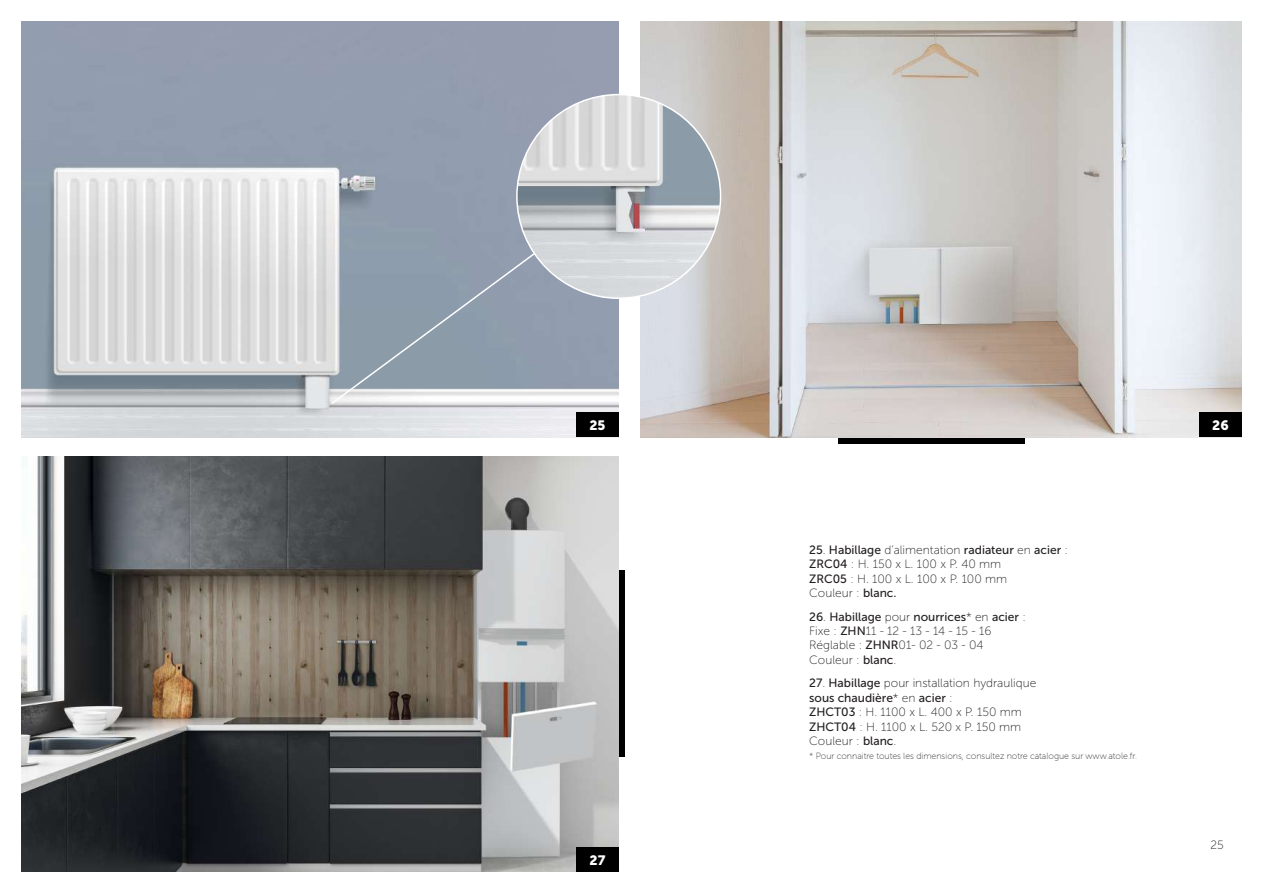
<style>
.page{position:relative;width:1263px;height:893px;background:#fff}
.page>*{position:absolute;margin:0;border:0;box-sizing:border-box;transform-origin:0 0}
.t1{font:13.5px "Museo Sans 900";color:#fff}
.t2{font:12px/14.4px "Museo Sans 100";color:#231f20}
.t3{font:12px "Museo Sans 500";color:#231f20}
.t4{font:9px "Museo Sans Rounded 100";color:#44403f}
.s1{font-family:"Museo Sans 100"}
.s2{font-family:"Museo Sans 500"}
</style>
<div class="page">
<div style="left:838px;top:437px;width:186px;height:7px;background:#000"></div>
<div style="left:618px;top:570px;width:7px;height:186px;background:#000"></div>
<img style="left:21px;top:457px;width:598px;height:415px">
<img style="left:640px;top:21px;width:602px;height:416px">
<img style="left:21px;top:21px;width:598px;height:416px">
<div style="left:576px;top:413px;width:43px;height:24px;background:#000"></div>
<div style="left:1199px;top:413px;width:43px;height:24px;background:#000"></div>
<svg style="left:330px;top:228px;width:238px;height:178px;background:#9aa6b4"></svg>
<div style="left:576px;top:847px;width:43px;height:25px;background:#000"></div>
<img style="left:517px;top:95px;width:203px;height:203px;border-radius:102px">
<p class="t1" style="left:589px;top:417px;width:17px">25</p>
<p class="t1" style="left:590px;top:852px;width:17px">27</p>
<p class="t3" style="left:809px;top:543px;width:260px">25<span class="s1">.</span> Habillage <span class="s1">d’alimentation</span> radiateur <span class="s1">en</span> acier <span class="s1">:</span></p>
<p class="t2" style="left:809px;top:557px;width:200px"><span class="s2">ZRC04</span> : H. 150 x L. 100 x P. 40 mm<br><span class="s2">ZRC05</span> : H. 100 x L. 100 x P. 100 mm<br>Couleur : <span class="s2">blanc.</span></p>
<p class="t3" style="left:809px;top:610px;width:218px">26<span class="s1">.</span> Habillage <span class="s1">pour</span> nourrices<span class="s1">* en</span> acier <span class="s1">:</span></p>
<p class="t2" style="left:809px;top:624px;width:184px">Fixe : <span class="s2">ZHN</span>11 - 12 - 13 - 14 - 15 - 16<br>Réglable : <span class="s2">ZHNR</span>01- 02 - 03 - 04<br>Couleur : <span class="s2">blanc</span>.</p>
<p class="t2" style="left:809px;top:676px;width:229px"><span class="s2">27</span>. <span class="s2">Habillage</span> pour installation hydraulique</p>
<p class="t3" style="left:809px;top:691px;width:145px">sous chaudière<span class="s1">* en</span> acier <span class="s1">:</span></p>
<p class="t2" style="left:809px;top:705px;width:214px;text-align:justify"><span class="s2">ZHCT03</span> : H. 1100 x L. 400 x P. 150 mm <span class="s2">ZHCT04</span> : H. 1100 x L. 520 x P. 150 mm Couleur : <span class="s2">blanc</span>.</p>
<p class="t4" style="left:809px;top:751px;width:329px">* Pour connaitre toutes les dimensions, consultez notre catalogue sur www.atole.fr.</p>
<p class="t1" style="left:1212px;top:417px;width:18px">26</p>
<p class="t2" style="left:1210px;top:838px;width:15px">25</p>
</div>
